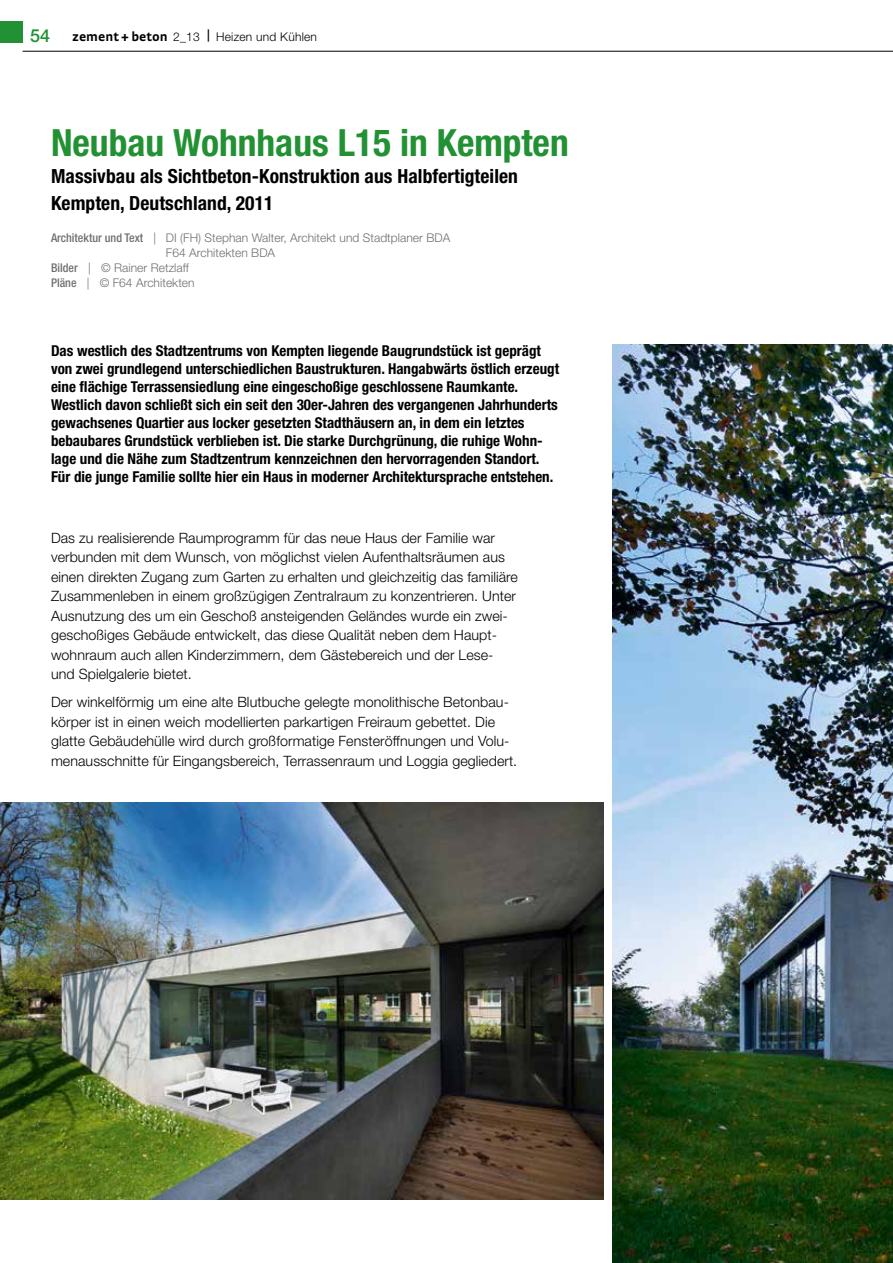
<style>
.page{position:relative;width:893px;height:1263px;background:#fff}
.page>*{position:absolute;margin:0;border:0;box-sizing:border-box;transform-origin:0 0}
.t1{font:700 condensed 37.5px "Helvetica Neue LT";color:#229133}
.t2{font:700 condensed 19.5px/27px "Helvetica Neue LT";letter-spacing:.005em;color:#000}
.t3{font:500 18px "Helvetica Neue LT";color:#229133}
.t4{font:700 condensed 15px/18px "Helvetica Neue LT";color:#000}
.t5{font:300 14.25px/19.5px "Helvetica Neue LT";letter-spacing:.005em;color:#000}
.t6{font:700 13.5px "Strada";color:#000}
.t7{font:300 12px "Helvetica Neue LT";letter-spacing:.005em;color:#6f6f6e}
.t8{font:300 12px "Helvetica Neue LT";letter-spacing:.02em;color:#000}
.s1{font-family:"Helvetica Neue LT";font-weight:300;font-size:12px}
.s2{font-weight:500;font-stretch:condensed}
</style>
<div class="page">
<div style="left:0;top:21px;width:23px;height:22px;background:#229133"></div>
<hr style="left:23px;top:51px;width:870px;height:1px;background:#000">
<img style="left:612px;top:344px;width:281px;height:919px">
<img style="left:0;top:803px;width:604px;height:396px">
<p class="t3" style="left:30px;top:25px;width:22px">54</p>
<p class="t8" style="left:206px;top:29px;width:112px"><sup>|</sup> Heizen und Kühlen</p>
<p class="t6" style="left:72px;top:28px;width:129px">zement + beton <span class="s1">2_13</span></p>
<h1 class="t1" style="left:51px;top:120px;width:519px">Neubau Wohnhaus L15 in Kempten</h1>
<h2 class="t2" style="left:51px;top:163px;width:469px">Massivbau als Sichtbeton-Konstruktion aus Halbfertigteilen<br>Kempten, Deutschland, 2011</h2>
<p class="t7" style="left:51px;top:231px;width:401px"><span class="s2">Architektur und Text</span> | DI (FH) Stephan Walter, Architekt und Stadtplaner BDA</p>
<p class="t7" style="left:166px;top:246px;width:111px">F64 Architekten BDA</p>
<p class="t7" style="left:51px;top:261px;width:139px"><span class="s2">Bilder</span> | © Rainer Retzlaff</p>
<p class="t7" style="left:51px;top:276px;width:145px"><span class="s2">Pläne</span> | © F64 Architekten</p>
<p class="t4" style="left:51px;top:341px;width:510px">Das westlich des Stadtzentrums von Kempten liegende Baugrundstück ist geprägt von zwei grundlegend unterschiedlichen Baustrukturen. Hangabwärts östlich erzeugt eine flächige Terrassensiedlung eine eingeschoßige geschlossene Raumkante.<br>Westlich davon schließt sich ein seit den 30er-Jahren des vergangenen Jahrhunderts gewachsenes Quartier aus locker gesetzten Stadthäusern an, in dem ein letztes bebaubares Grundstück verblieben ist. Die starke Durchgrünung, die ruhige Wohn&shy;lage und die Nähe zum Stadtzentrum kennzeichnen den hervorragenden Standort.<br>Für die junge Familie sollte hier ein Haus in moderner Architektursprache entstehen.</p>
<p class="t5" style="left:51px;top:528px;width:468px">Das zu realisierende Raumprogramm für das neue Haus der Familie war verbunden mit dem Wunsch, von möglichst vielen Aufenthaltsräumen aus einen direkten Zugang zum Garten zu erhalten und gleichzeitig das familiäre Zusammenleben in einem großzügigen Zentralraum zu konzentrieren. Unter Ausnutzung des um ein Geschoß ansteigenden Geländes wurde ein zwei&shy;geschoßiges Gebäude entwickelt, das diese Qualität neben dem Haupt&shy;wohnraum auch allen Kinderzimmern, dem Gästebereich und der Lese&shy;und Spielgalerie bietet.</p>
<p class="t5" style="left:51px;top:692px;width:468px">Der winkelförmig um eine alte Blutbuche gelegte monolithische Betonbau&shy;körper ist in einen weich modellierten parkartigen Freiraum gebettet. Die glatte Gebäudehülle wird durch großformatige Fensteröffnungen und Volu&shy;menausschnitte für Eingangsbereich, Terrassenraum und Loggia gegliedert.</p>
</div>
